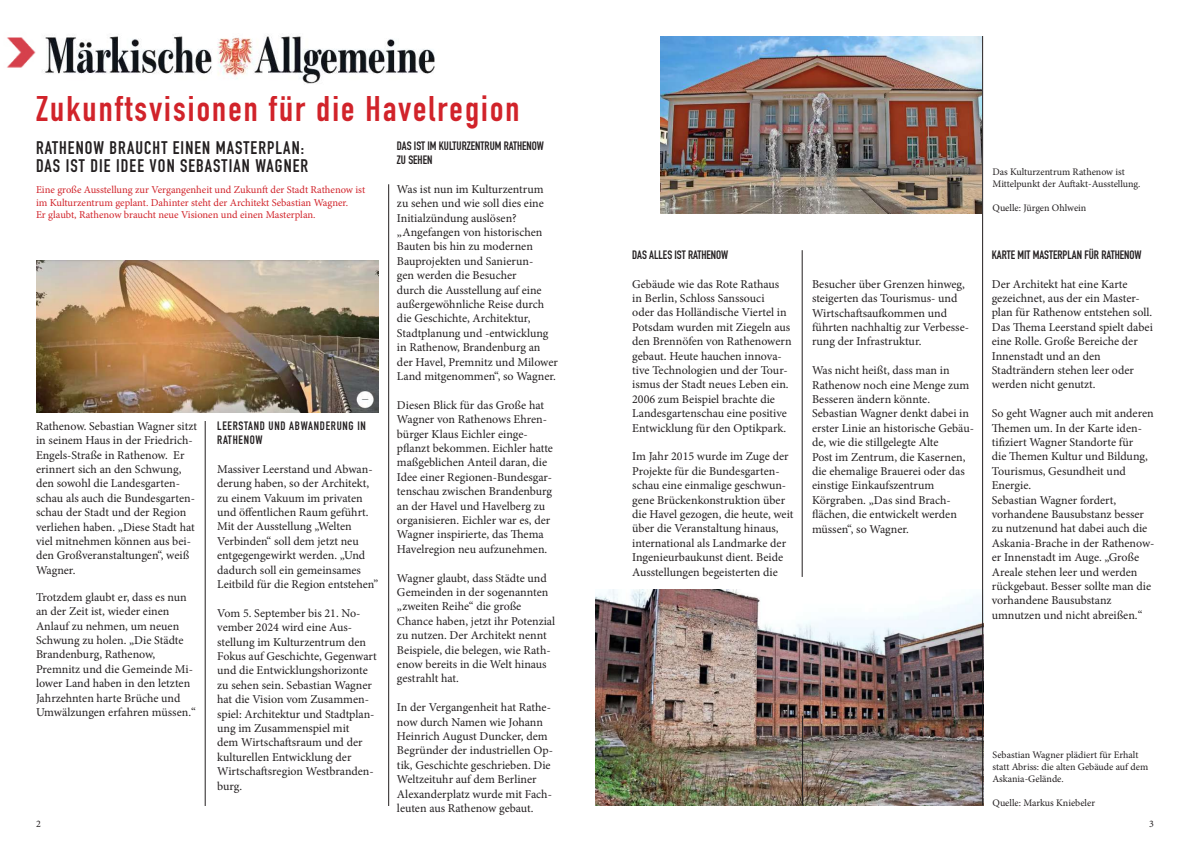
<style>
.page{position:relative;width:1191px;height:842px;background:#fff}
.page>*{position:absolute;margin:0;border:0;box-sizing:border-box;transform-origin:0 0}
.t1{font:700 36px "DIN Condensed";letter-spacing:.06em;color:#d1232a}
.t2{font:700 18px/18px "DIN Condensed";letter-spacing:.06em;color:#231f20}
.t3{font:12px/14.4px "Minion Pro";color:#231f20}
.t4{font:700 12px/14.4px "DIN Condensed";color:#231f20}
.t5{font:700 12px/14.4px "DIN Condensed";letter-spacing:.06em;color:#231f20}
.t6{font:10.5px/12.6px "Minion Pro";letter-spacing:-.005em;color:#d1232a}
.t7{font:10px/12px "Minion Pro";letter-spacing:-.005em;color:#231f20}
</style>
<div class="page">
<img style="left:595px;top:590px;width:388px;height:216px">
<hr style="left:205px;top:421px;width:1px;height:385px;background:#231f20">
<hr style="left:388px;top:184px;width:1px;height:622px;background:#231f20">
<hr style="left:802px;top:250px;width:1px;height:327px;background:#231f20">
<img style="left:660px;top:36px;width:321px;height:177px">
<img style="left:7px;top:37px;width:29px;height:31px">
<hr style="left:802px;top:716px;width:1px;height:89px;background:#231f20">
<img style="left:42px;top:36px;width:393px;height:48px">
<img style="left:36px;top:261px;width:342px;height:151px">
<hr style="left:982px;top:36px;width:1px;height:769px;background:#231f20">
<h1 class="t1" style="left:36px;top:84px;width:485px">Zukunftsvisionen für die Havelregion</h1>
<h2 class="t2" style="left:36px;top:138px;width:274px">RATHENOW BRAUCHT EINEN MASTERPLAN:<br>DAS IST DIE IDEE VON SEBASTIAN WAGNER</h2>
<p class="t6" style="left:36px;top:184px;width:331px">Eine große Ausstellung zur Vergangenheit und Zukunft der Stadt Rathenow ist im Kulturzentrum geplant. Dahinter steht der Architekt Sebastian Wagner.<br>Er glaubt, Rathenow braucht neue Visionen und einen Masterplan.</p>
<p class="t3" style="left:36px;top:419px;width:163px">Rathenow. Sebastian Wagner sitzt in seinem Haus in der Friedrich-<br>Engels-Straße in Rathenow. Er erinnert sich an den Schwung, den sowohl die Landesgarten&shy;schau als auch die Bundesgarten&shy;schau der Stadt und der Region verliehen haben. „Diese Stadt hat viel mitnehmen können aus bei&shy;den Großveranstaltungen“, weiß<br>Wagner.</p>
<p class="t3" style="left:36px;top:590px;width:161px">Trotzdem glaubt er, dass es nun an der Zeit ist, wieder einen<br>Anlauf zu nehmen, um neuen<br>Schwung zu holen. „Die Städte<br>Brandenburg, Rathenow,<br>Premnitz und die Gemeinde Mi&shy;lower Land haben in den letzten<br>Jahrzehnten harte Brüche und<br>Umwälzungen erfahren müssen.“</p>
<p class="t5" style="left:217px;top:418px;width:150px">LEERSTAND UND ABWANDERUNG IN<br>RATHENOW</p>
<p class="t3" style="left:217px;top:462px;width:162px">Massiver Leerstand und Abwan&shy;derung haben, so der Architekt, zu einem Vakuum im privaten und öffentlichen Raum geführt.<br>Mit der Ausstellung „Welten<br>Verbinden“ soll dem jetzt neu entgegengewirkt werden. „Und dadurch soll ein gemeinsames<br>Leitbild für die Region entstehen”</p>
<p class="t3" style="left:217px;top:606px;width:161px">Vom 5. September bis 21. No&shy;vember 2024 wird eine Aus&shy;stellung im Kulturzentrum den<br>Fokus auf Geschichte, Gegenwart und die Entwicklungshorizonte zu sehen sein. Sebastian Wagner hat die Vision vom Zusammen&shy;spiel: Architektur und Stadtplan&shy;ung im Zusammenspiel mit<br>dem Wirtschaftsraum und der kulturellen Entwicklung der<br>Wirtschaftsregion Westbranden&shy;burg.</p>
<p class="t4" style="left:397px;top:138px;width:148px">DAS IST IM KULTURZENTRUM RATHENOW<br>ZU SEHEN</p>
<p class="t3" style="left:397px;top:182px;width:162px">Was ist nun im Kulturzentrum zu sehen und wie soll dies eine<br>Initialzündung auslösen? „Angefangen von historischen<br>Bauten bis hin zu modernen<br>Bauprojekten und Sanierun-<br>gen werden die Besucher<br>durch die Ausstellung auf eine außergewöhnliche Reise durch die Geschichte, Architektur,<br>Stadtplanung und -entwicklung in Rathenow, Brandenburg an der Havel, Premnitz und Milower<br>Land mitgenommen“, so Wagner.</p>
<p class="t3" style="left:397px;top:398px;width:157px">Diesen Blick für das Große hat<br>Wagner von Rathenows Ehren&shy;bürger Klaus Eichler einge&shy;pflanzt bekommen. Eichler hatte maßgeblichen Anteil daran, die<br>Idee einer Regionen-Bundesgar&shy;tenschau zwischen Brandenburg an der Havel und Havelberg zu organisieren. Eichler war es, der<br>Wagner inspirierte, das Thema<br>Havelregion neu aufzunehmen.</p>
<p class="t3" style="left:397px;top:571px;width:160px">Wagner glaubt, dass Städte und<br>Gemeinden in der sogenannten „zweiten Reihe“ die große<br>Chance haben, jetzt ihr Potenzial zu nutzen. Der Architekt nennt<br>Beispiele, die belegen, wie Rath&shy;enow bereits in die Welt hinaus gestrahlt hat.</p>
<p class="t3" style="left:397px;top:700px;width:157px">In der Vergangenheit hat Rathe&shy;now durch Namen wie Johann<br>Heinrich August Duncker, dem<br>Begründer der industriellen Op&shy;tik, Geschichte geschrieben. Die<br>Weltzeituhr auf dem Berliner<br>Alexanderplatz wurde mit Fach&shy;leuten aus Rathenow gebaut.</p>
<p class="t4" style="left:632px;top:247px;width:98px">DAS ALLES IST RATHENOW</p>
<p class="t3" style="left:632px;top:277px;width:161px">Gebäude wie das Rote Rathaus in Berlin, Schloss Sanssouci<br>oder das Holländische Viertel in<br>Potsdam wurden mit Ziegeln aus den Brennöfen von Rathenowern gebaut. Heute hauchen innova&shy;tive Technologien und der Tour&shy;ismus der Stadt neues Leben ein.<br>2006 zum Beispiel brachte die<br>Landesgartenschau eine positive<br>Entwicklung für den Optikpark.</p>
<p class="t3" style="left:632px;top:449px;width:163px">Im Jahr 2015 wurde im Zuge der<br>Projekte für die Bundesgarten&shy;schau eine einmalige geschwun&shy;gene Brückenkonstruktion über die Havel gezogen, die heute, weit über die Veranstaltung hinaus, international als Landmarke der<br>Ingenieurbaukunst dient. Beide<br>Ausstellungen begeisterten die</p>
<p class="t3" style="left:812px;top:277px;width:159px">Besucher über Grenzen hinweg, steigerten das Tourismus- und<br>Wirtschaftsaufkommen und führten nachhaltig zur Verbesse&shy;rung der Infrastruktur.</p>
<p class="t3" style="left:812px;top:363px;width:163px">Was nicht heißt, dass man in<br>Rathenow noch eine Menge zum<br>Besseren ändern könnte.<br>Sebastian Wagner denkt dabei in erster Linie an historische Gebäu&shy;de, wie die stillgelegte Alte<br>Post im Zentrum, die Kasernen, die ehemalige Brauerei oder das einstige Einkaufszentrum<br>Körgraben. „Das sind Brach&shy;flächen, die entwickelt werden müssen“, so Wagner.</p>
<p class="t7" style="left:992px;top:166px;width:150px">Das Kulturzentrum Rathenow ist<br>Mittelpunkt der Auftakt-Ausstellung.</p>
<p class="t7" style="left:992px;top:202px;width:95px">Quelle: Jürgen Ohlwein</p>
<p class="t4" style="left:991px;top:247px;width:151px">KARTE MIT MASTERPLAN FÜR RATHENOW</p>
<p class="t3" style="left:991px;top:277px;width:163px">Der Architekt hat eine Karte gezeichnet, aus der ein Master&shy;plan für Rathenow entstehen soll.<br>Das Thema Leerstand spielt dabei eine Rolle. Große Bereiche der<br>Innenstadt und an den<br>Stadträndern stehen leer oder werden nicht genutzt.</p>
<p class="t3" style="left:991px;top:406px;width:164px">So geht Wagner auch mit anderen<br>Themen um. In der Karte iden&shy;tifiziert Wagner Standorte für<br>die Themen Kultur und Bildung,<br>Tourismus, Gesundheit und<br>Energie.<br>Sebastian Wagner fordert, vorhandene Bausubstanz besser zu nutzenund hat dabei auch die<br>Askania-Brache in der Rathenow&shy;er Innenstadt im Auge. „Große<br>Areale stehen leer und werden rückgebaut. Besser sollte man die vorhandene Bausubstanz umnutzen und nicht abreißen.“</p>
<p class="t7" style="left:992px;top:749px;width:157px">Sebastian Wagner plädiert für Erhalt statt Abriss: die alten Gebäude auf dem<br>Askania-Gelände.</p>
<p class="t7" style="left:992px;top:797px;width:104px">Quelle: Markus Kniebeler</p>
<p class="t7" style="left:36px;top:818px;width:6px">2</p>
<p class="t7" style="left:1149px;top:818px;width:6px">3</p>
</div>
